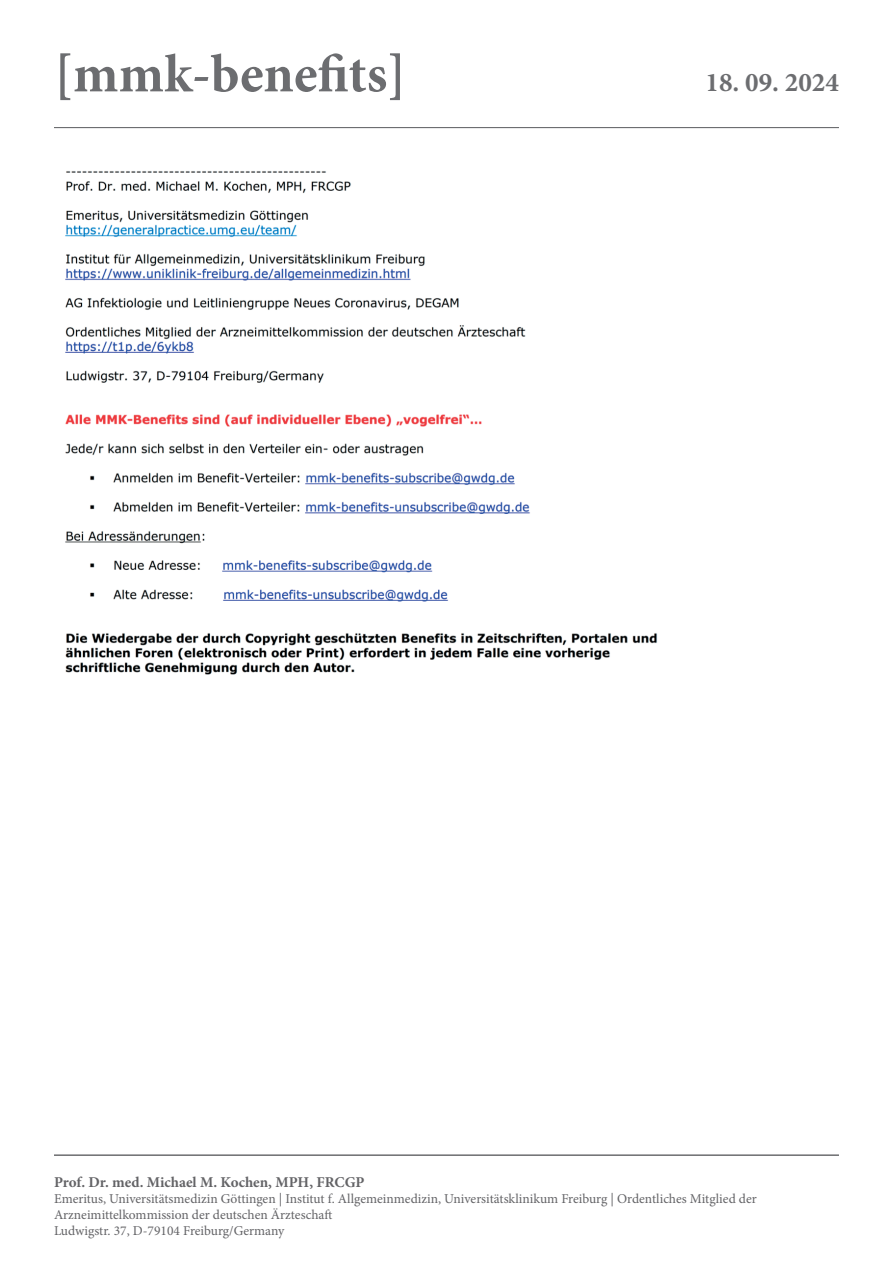
<style>
.page{position:relative;width:893px;height:1263px;background:#fff}
.page>*{position:absolute;margin:0;border:0;box-sizing:border-box;transform-origin:0 0}
.t1{font:700 54px "Minion Pro";color:#6c6d70}
.t2{font:700 27px "Minion Pro";color:#6c6d70}
.t3{font:700 15px "Minion Pro";color:#636366}
.t4{font:13.5px/16.2px "Minion Pro";color:#636366}
</style>
<div class="page">
<hr style="left:54px;top:127px;width:785px;height:1px;background:#6c6d70">
<hr style="left:54px;top:1154px;width:785px;height:2px;background:#6c6d70">
<img style="left:65px;top:171px;width:592px;height:504px">
<h1 class="t1" style="left:54px;top:36px;width:354px">[mmk-benefits]</h1>
<h2 class="t2" style="left:705px;top:64px;width:135px">18. 09. 2024</h2>
<p class="t3" style="left:54px;top:1171px;width:312px">Prof. Dr. med. Michael M. Kochen, MPH, FRCGP</p>
<p class="t4" style="left:54px;top:1190px;width:704px">Emeritus, Universitätsmedizin Göttingen | Institut f. Allgemeinmedizin, Universitätsklinikum Freiburg | Ordentliches Mitglied der<br>Arzneimittelkommission der deutschen Ärzteschaft<br>Ludwigstr. 37, D-79104 Freiburg/Germany</p>
</div>
